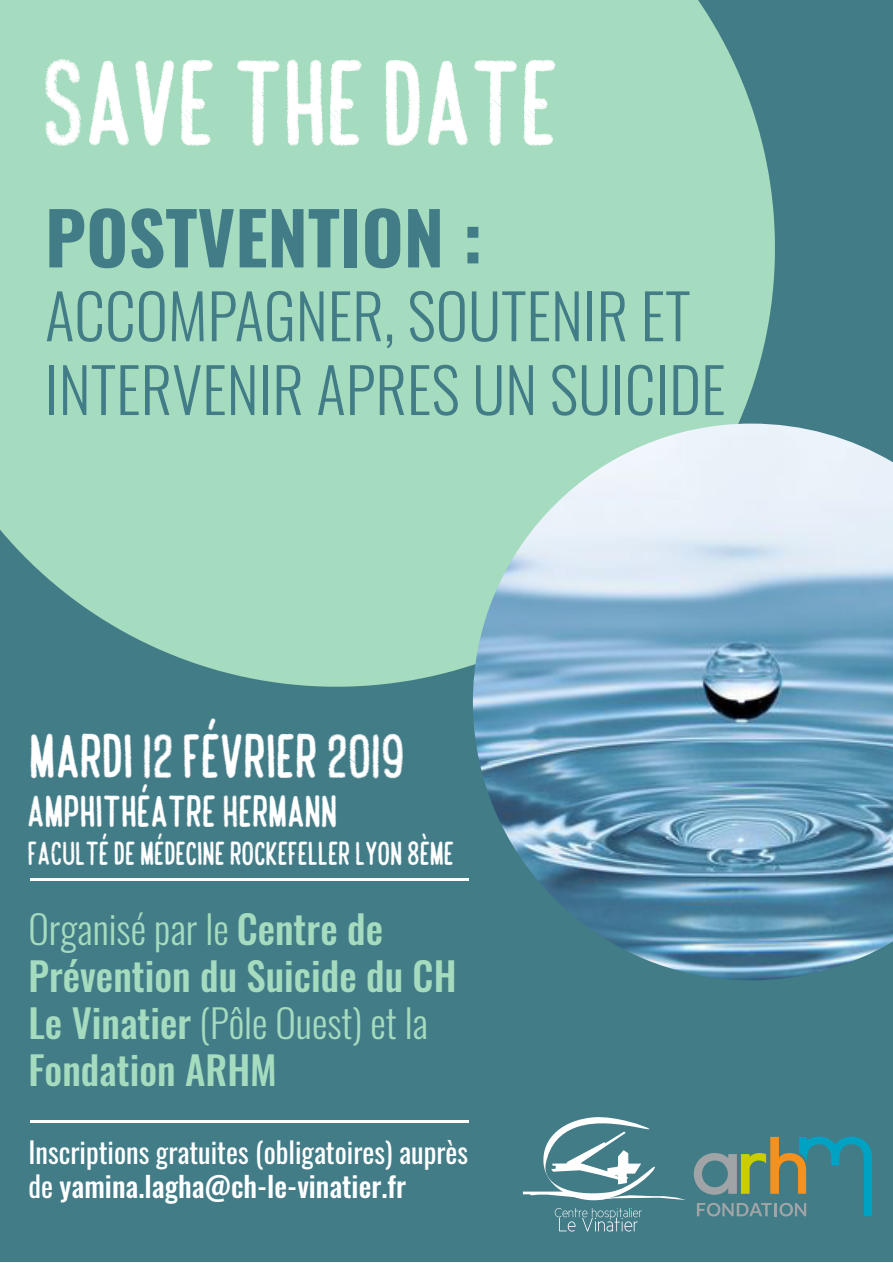
<style>
.page{position:relative;width:893px;height:1263px;background:#fff}
.page>*{position:absolute;margin:0;border:0;box-sizing:border-box;transform-origin:0 0}
.t1{font:94.5px "Caf Franoise";color:#fff}
.t2{font:700 72px "Oswald";color:#427c87}
.t3{font:300 61.5px/73.8px "Oswald";color:#427c87}
.t4{font:48px "Caf Franoise";color:#fff}
.t5{font:500 39px/46.8px "Oswald";color:#a5dbbf}
.t6{font:34.5px "Caf Franoise";color:#fff}
.t7{font:28.5px/34.2px "Oswald";color:#fff}
.t8{font:25.5px "Caf Franoise";color:#fff}
.s1{font-weight:300}
.s2{font-weight:500}
</style>
<div class="page">
<div style="left:0;top:0;width:893px;height:1261px;background:#427c87"></div>
<div style="left:0;top:0;width:775px;height:687px;background:#a5dbbf"></div>
<hr style="left:31px;top:878px;width:438px;height:3px;background:#fff">
<svg style="left:523px;top:1117px;width:163px;height:114px"></svg>
<img style="left:473px;top:424px;width:420px;height:556px">
<hr style="left:31px;top:1120px;width:438px;height:3px;background:#fff">
<svg style="left:694px;top:1136px;width:178px;height:80px"></svg>
<h1 class="t1" style="left:45px;top:29px;width:518px">SAVE THE DATE</h1>
<h2 class="t2" style="left:45px;top:200px;width:439px">POSTVENTION :</h2>
<h3 class="t3" style="left:45px;top:272px;width:682px">ACCOMPAGNER, SOUTENIR ET<br>INTERVENIR APRES UN SUICIDE</h3>
<p class="t4" style="left:31px;top:719px;width:377px">MARDI 12 FÉVRIER 2019</p>
<p class="t6" style="left:28px;top:785px;width:312px">AMPHITHÉATRE HERMANN</p>
<p class="t8" style="left:28px;top:833px;width:428px">FACULTÉ DE MÉDECINE ROCKEFELLER LYON 8ÈME</p>
<p class="t5" style="left:28px;top:908px;width:430px"><span class="s1">Organisé par le</span> Centre de<br>Prévention du Suicide du CH<br>Le Vinatier <span class="s1">(Pôle Ouest) et la<br></span>Fondation ARHM</p>
<p class="t7" style="left:28px;top:1132px;width:441px">Inscriptions gratuites (obligatoires) auprès de <span class="s2">yamina.lagha@ch-le-vinatier.fr</span></p>
</div>
